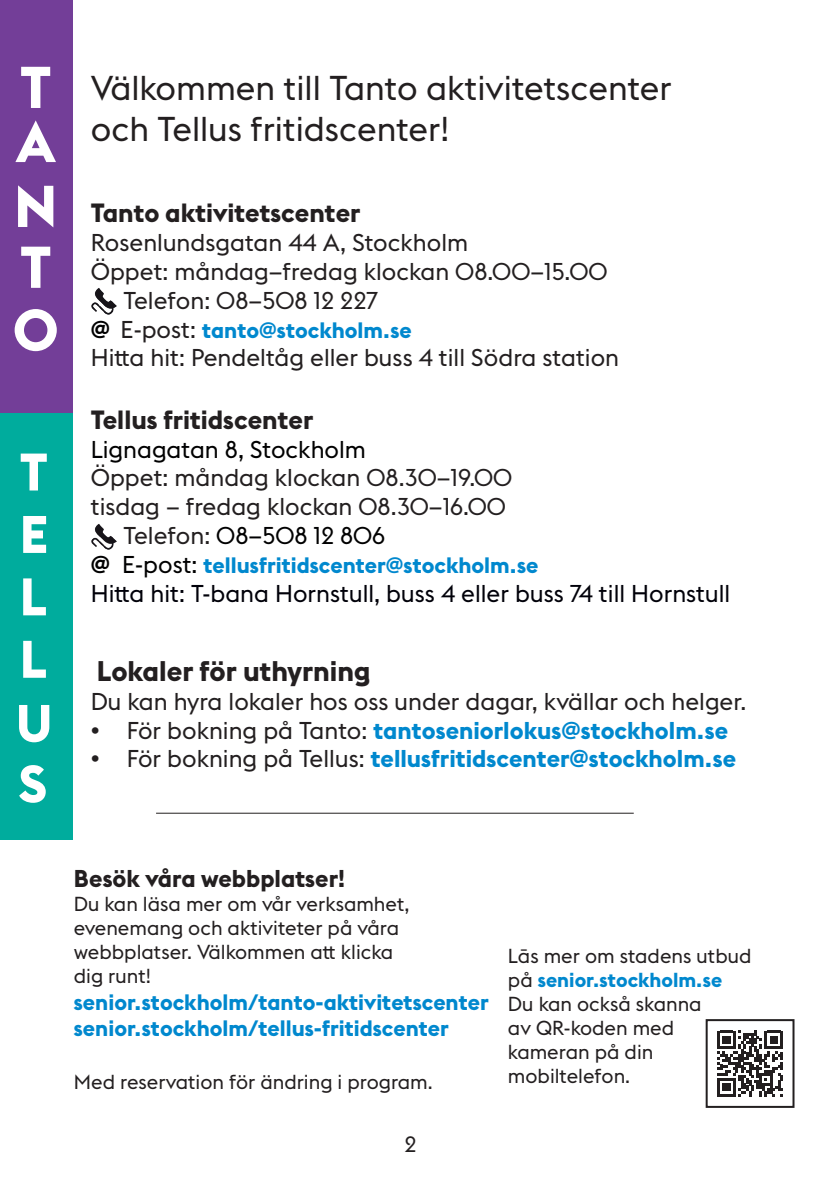
<style>
.page{position:relative;width:840px;height:1191px;background:#fff}
.page>*{position:absolute;margin:0;border:0;box-sizing:border-box;transform-origin:0 0}
.t1{font:700 58px/61.8px "Stockholm Type";color:#fff}
.t2{font:700 52px/62.4px "Stockholm Type";color:#fff;text-align:justify}
.t3{font:34px/40.8px "Stockholm Type";color:#231f20}
.t4{font:700 28px "Stockholm Type";color:#231f20}
.t5{font:700 26px "Stockholm Type";color:#231f20}
.t6{font:24px "Stockholm Type";color:#231f20}
.t7{font:700 24px "Stockholm Type";color:#0088ce}
.t8{font:24px "Stockholm Type";color:#000009}
.t9{font:24px "Stockholm Type";color:#000001}
.t10{font:700 24px "Stockholm Type";color:#231f20}
.t11{font:700 22px/26.4px "Stockholm Type";color:#0088ce}
.t12{font:22px "Stockholm Type";color:#231f20}
.t13{font:20px/24px "Stockholm Type";color:#231f20}
.s1{font-size:24px;color:#000001}
.s2{font-weight:400;font-size:24px;color:#231f20}
.s3{color:#231f20}
.s4{font-weight:400;font-size:24px;color:#000001}
.s5{font-weight:400;color:#231f20}
.s6{font-weight:700;color:#0088ce}
</style>
<div class="page">
<img style="left:91px;top:288px;width:26px;height:26px">
<img style="left:91px;top:524px;width:26px;height:26px">
<hr style="left:156px;top:812px;width:477px;height:1px;background:#231f20">
<svg style="left:717px;top:1030px;width:65px;height:66px"></svg>
<div style="left:705px;top:1019px;width:89px;height:88px;border:2px solid #231f20"></div>
<div style="left:0;top:0;width:72px;height:417px;background:#733e98"></div>
<div style="left:0;top:413px;width:72px;height:426px;background:#00ac9d"></div>
<h1 class="t1" style="left:16px;top:58px;width:41px;line-height:54px">T<br>A</h1>
<h1 class="t1" style="left:13px;top:173px;width:48px">N<br>T<br>O</h1>
<h2 class="t2" style="left:16px;top:438px;width:38px">T E L L U S</h2>
<h3 class="t3" style="left:91px;top:66px;width:582px">Välkommen till Tanto aktivitetscenter och Tellus fritidscenter!</h3>
<p class="t5" style="left:91px;top:195px;width:271px">Tanto aktivitetscenter</p>
<p class="t6" style="left:91px;top:226px;width:378px">Rosenlundsgatan 44 A, Stockholm</p>
<p class="t6" style="left:91px;top:255px;width:518px">Öppet: måndag–fredag klockan 08.00–15.00</p>
<p class="t6" style="left:123px;top:284px;width:256px">Telefon: 08–508 12 227</p>
<p class="t11" style="left:91px;top:316px;width:322px"><span class="s1">@</span> <span class="s2">E-post:</span> tanto@stockholm.se</p>
<p class="t6" style="left:91px;top:341px;width:529px">Hitta hit: Pendeltåg eller buss 4 till Södra station</p>
<p class="t5" style="left:91px;top:401px;width:224px">Tellus fritidscenter</p>
<p class="t9" style="left:91px;top:433px;width:276px">Lignagatan 8, Stockholm</p>
<p class="t6" style="left:91px;top:461px;width:422px">Öppet: måndag klockan 08.30–19.00</p>
<p class="t6" style="left:91px;top:490px;width:416px">tisdag – fredag klockan 08.30–16.00</p>
<p class="t9" style="left:123px;top:519px;width:263px"><span class="s3">Telefon:</span> 08–508 12 806</p>
<p class="t11" style="left:91px;top:551px;width:449px"><span class="s1">@</span> <span class="s4">E-post:</span> tellusfritidscenter@stockholm.se</p>
<p class="t8" style="left:91px;top:577px;width:640px">Hitta hit: T-bana Hornstull, buss 4 eller buss 74 till Hornstull</p>
<p class="t4" style="left:97px;top:651px;width:275px">Lokaler för uthyrning</p>
<p class="t6" style="left:91px;top:685px;width:656px">Du kan hyra lokaler hos oss under dagar, kvällar och helger.</p>
<p class="t7" style="left:91px;top:713px;width:638px"><span class="s5">• För bokning på Tanto:</span> tantoseniorlokus@stockholm.se</p>
<p class="t7" style="left:91px;top:742px;width:646px"><span class="s5">• För bokning på Tellus:</span> tellusfritidscenter@stockholm.se</p>
<p class="t10" style="left:74px;top:861px;width:272px">Besök våra webbplatser!</p>
<p class="t13" style="left:74px;top:891px;width:337px">Du kan läsa mer om vår verksamhet, evenemang och aktiviteter på våra webbplatser. Välkommen att klicka dig runt!</p>
<p class="t11" style="left:74px;top:987px;width:416px">senior.stockholm/tanto-aktivitetscenter senior.stockholm/tellus-fritidscenter</p>
<p class="t13" style="left:74px;top:1069px;width:360px">Med reservation för ändring i program.</p>
<p class="t12" style="left:404px;top:1129px;width:14px">2</p>
<p class="t13" style="left:507px;top:943px;width:245px">Läs mer om stadens utbud på <span class="s6">senior.stockholm.se<br></span>Du kan också skanna<br>av QR-koden med kameran på din mobiltelefon.</p>
</div>
